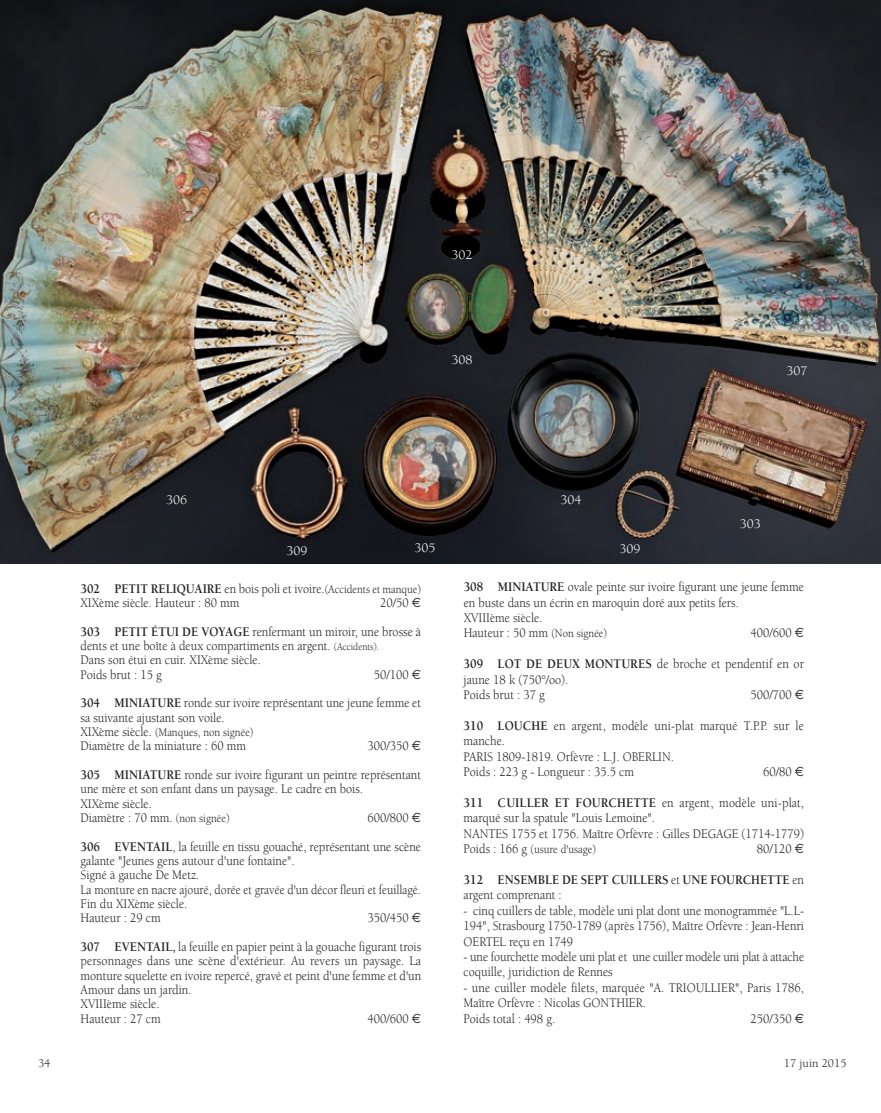
<style>
.page{position:relative;width:881px;height:1113px;background:#fff}
.page>*{position:absolute;margin:0;border:0;box-sizing:border-box;transform-origin:0 0}
.t1{font:13.5px/15.5px "Berkeley";color:#231f20;scale:.9 1}
.t2{font:700 13.5px/15.5px "Berkeley";color:#231f20;scale:.9 1}
.t3{font:13.5px "Berkeley";color:#fff}
.t4{font:12px "Berkeley";color:#231f20;scale:.9 1}
.t5{font:12px "Berkeley";color:#231f20}
.s1{font-weight:700}
.s2{font-size:12px}
.s3{font-size:10.5px}
.s4{font-size:13.5px}
.s5{font-weight:400}
</style>
<div class="page">
<img style="left:0;top:0;width:880px;height:564px">
<p class="t3" style="left:451px;top:249px;width:22px">302</p>
<p class="t3" style="left:451px;top:354px;width:22px">308</p>
<p class="t3" style="left:786px;top:366px;width:22px">307</p>
<p class="t3" style="left:166px;top:495px;width:22px">306</p>
<p class="t3" style="left:286px;top:545px;width:22px">309</p>
<p class="t3" style="left:414px;top:543px;width:22px">305</p>
<p class="t1" style="left:80px;top:582px;width:379px;line-height:14.4px"><span class="s1">302 PETIT RELIQUAIRE</span> en bois poli et ivoire.<span class="s2">(Accidents et manque)<br></span>XIXème siècle. Hauteur : 80 mm</p>
<p class="t1" style="left:80px;top:589px;width:379px;line-height:28.7px;text-indent:299px">20/50<br><span class="s1">303 PETIT ÉTUI DE VOYAGE</span> renfermant un miroir, une brosse à</p>
<p class="t1" style="left:80px;top:640px;width:333px;line-height:14.4px">dents et une boîte à deux compartiments en argent. <span class="s3">(Accidents).<br></span>Dans son étui en cuir. XIXème siècle.<br>Poids brut : 15 g</p>
<p class="t1" style="left:80px;top:661px;width:379px;line-height:28.7px;text-indent:293px">50/100<br><span class="s1">304 MINIATURE</span> ronde sur ivoire représentant une jeune femme et</p>
<p class="t1" style="left:80px;top:711px;width:162px">sa suivante ajustant son voile.</p>
<p class="t4" style="left:80px;top:727px;width:194px"><span class="s4">XIXème siècle.</span> (Manques, non signée)</p>
<p class="t1" style="left:80px;top:739px;width:185px">Diamètre de la miniature : 60 mm</p>
<p class="t1" style="left:80px;top:733px;width:379px;line-height:28.7px;text-indent:287px">300/350<br><span class="s1">305 MINIATURE</span> ronde sur ivoire figurant un peintre représentant</p>
<p class="t1" style="left:80px;top:783px;width:315px;line-height:14.4px">une mère et son enfant dans un paysage. Le cadre en bois.<br>XIXème siècle.<br>Diamètre : 70 mm. <span class="s2">(non signée)</span></p>
<p class="t1" style="left:80px;top:804px;width:379px;line-height:28.7px;text-indent:287px">600/800<br><span class="s1">306 EVENTAIL</span>, la feuille en tissu gouaché, représentant une scène</p>
<p class="t1" style="left:80px;top:855px;width:379px;line-height:14.4px">galante "Jeunes gens autour d'une fontaine".<br>Signé à gauche De Metz.<br>La monture en nacre ajouré, dorée et gravée d'un décor fleuri et feuillagé.<br>Fin du XIXème siècle.<br>Hauteur : 29 cm</p>
<p class="t1" style="left:80px;top:905px;width:380px;line-height:28.7px;text-indent:287px">350/450<br><span class="s1">307 EVENTAIL,</span> la feuille en papier peint à la gouache figurant trois</p>
<p class="t1" style="left:81px;top:955px;width:380px;line-height:14.4px">personnages dans une scène d'extérieur. Au revers un paysage. La monture squelette en ivoire repercé, gravé et peint d'une femme et d'un Amour dans un jardin.<br>XVIIIème siècle.<br>Hauteur : 27 cm</p>
<p class="t1" style="left:367px;top:1012px;width:47px">400/600</p>
<p class="t3" style="left:560px;top:494px;width:22px">304</p>
<p class="t3" style="left:619px;top:543px;width:22px">309</p>
<p class="t3" style="left:739px;top:518px;width:22px">303</p>
<p class="t1" style="left:463px;top:580px;width:379px"><span class="s1">308 MINIATURE</span> ovale peinte sur ivoire figurant une jeune femme en buste dans un écrin en maroquin doré aux petits fers.<br>XVIIIème siècle.<br>Hauteur : 50 mm <span class="s2">(Non signée)</span></p>
<p class="t1" style="left:750px;top:626px;width:47px">400/600</p>
<p class="t1" style="left:463px;top:657px;width:379px"><span class="s1">309 LOT DE DEUX MONTURES</span> de broche et pendentif en or jaune 18 k (750°/oo).<br>Poids brut : 37 g</p>
<p class="t1" style="left:750px;top:688px;width:47px">500/700</p>
<p class="t1" style="left:463px;top:719px;width:379px"><span class="s1">310 LOUCHE</span> en argent, modèle uni-plat marqué T.P.P. sur le manche.<br>PARIS 1809-1819. Orfèvre : L.J. OBERLIN.<br>Poids : 223 g - Longueur : 35.5 cm</p>
<p class="t1" style="left:762px;top:765px;width:33px">60/80</p>
<p class="t1" style="left:463px;top:796px;width:379px"><span class="s1">311 CUILLER ET FOURCHETTE</span> en argent, modèle uni-plat, marqué sur la spatule "Louis Lemoine".<br>NANTES 1755 et 1756. Maître Orfèvre : Gilles DEGAGE (1714-1779)</p>
<p class="t4" style="left:463px;top:845px;width:149px"><span class="s4">Poids : 166 g</span> (usure d'usage)</p>
<p class="t1" style="left:756px;top:842px;width:40px">80/120</p>
<p class="t2" style="left:463px;top:873px;width:379px">312 ENSEMBLE DE SEPT CUILLERS <span class="s5">et</span> UNE FOURCHETTE <span class="s5">en argent comprenant :</span></p>
<p class="t1" style="left:463px;top:904px;width:379px;text-align:justify">- cinq cuillers de table, modèle uni plat dont une monogrammée "L.L-194", Strasbourg 1750-1789 (après 1756), Maître Orfèvre : Jean-Henri OERTEL reçu en 1749</p>
<p class="t1" style="left:463px;top:950px;width:380px">- une fourchette modèle uni plat et une cuiller modèle uni plat à attache coquille, juridiction de Rennes</p>
<p class="t1" style="left:463px;top:981px;width:380px">- une cuiller modèle filets, marquée "A. TRIOULLIER", Paris 1786,<br>Maître Orfèvre : Nicolas GONTHIER.<br>Poids total : 498 g.</p>
<p class="t1" style="left:750px;top:1012px;width:47px">250/350</p>
<p class="t5" style="left:38px;top:1058px;width:14px">34</p>
<p class="t5" style="left:783px;top:1058px;width:64px">17 juin 2015</p>
</div>
